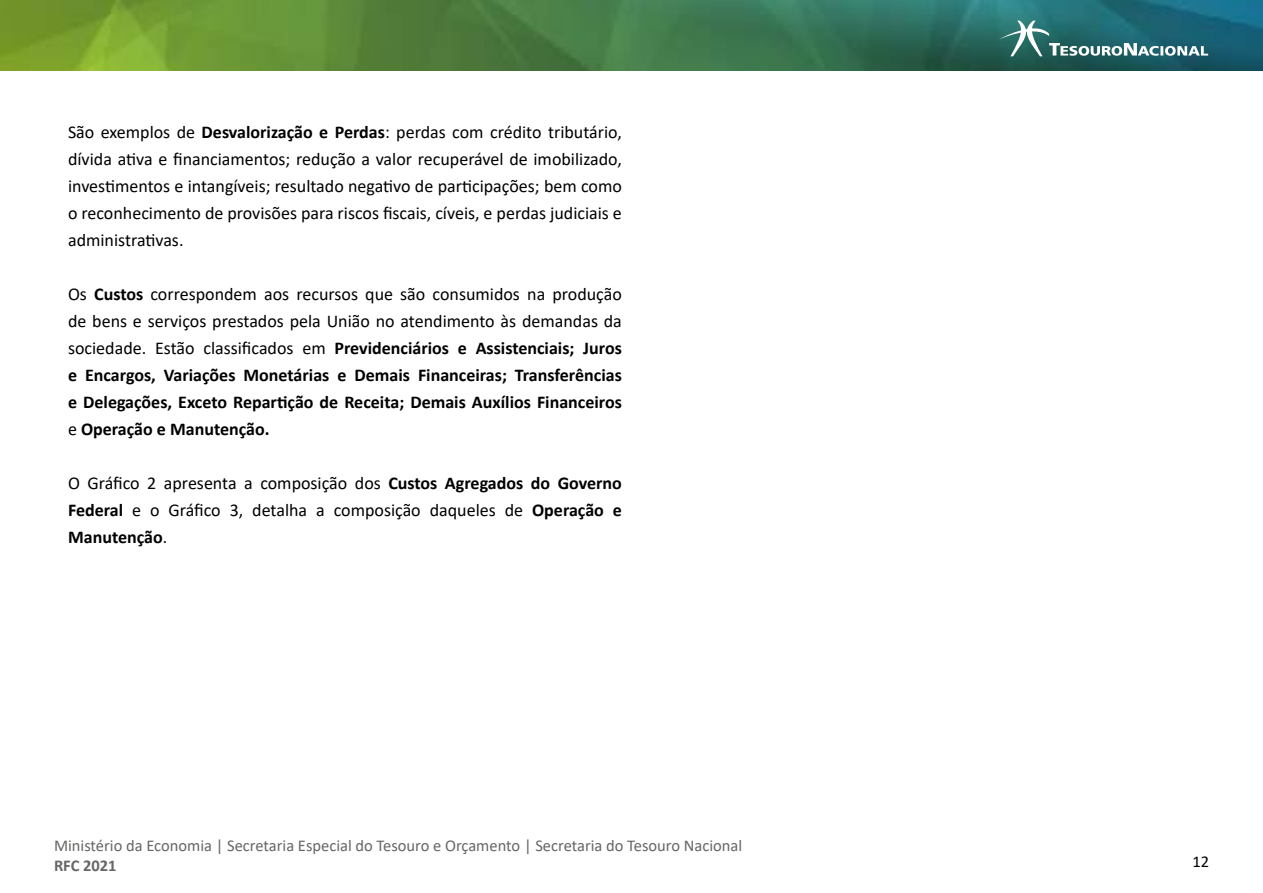
<style>
.page{position:relative;width:1263px;height:893px;background:#fff}
.page>*{position:absolute;margin:0;border:0;box-sizing:border-box;transform-origin:0 0}
.t1{font:18px/27px "Calibri";color:#000;text-align:justify}
.t2{font:700 18px/27px "Calibri";color:#000;text-align:justify}
.t3{font:16.5px "Calibri";color:#666665}
.t4{font:700 16.5px "Calibri";color:#666665}
.t5{font:16.5px "Calibri";color:#000}
.s1{font-weight:700}
.s2{font-weight:400}
</style>
<div class="page">
<img style="left:0;top:0;width:1263px;height:70px">
<svg style="left:999px;top:19px;width:209px;height:37px;background:#437e84"></svg>
<p class="t1" style="left:68px;top:118px;width:555px">São exemplos de <span class="s1">Desvalorização e Perdas</span>: perdas com crédito tributário, dívida ativa e financiamentos; redução a valor recuperável de imobilizado, investimentos e intangíveis; resultado negativo de participações; bem como o reconhecimento de provisões para riscos fiscais, cíveis, e perdas judiciais e administrativas.</p>
<p class="t2" style="left:68px;top:280px;width:555px"><span class="s2">Os</span> Custos <span class="s2">correspondem aos recursos que são consumidos na produção de bens e serviços prestados pela União no atendimento às demandas da sociedade. Estão classificados em</span> Previdenciários e Assistenciais; Juros e Encargos, Variações Monetárias e Demais Financeiras; Transferências e Delegações, Exceto Repartição de Receita; Demais Auxílios Financeiros <span class="s2">e</span> Operação e Manutenção.</p>
<p class="t1" style="left:68px;top:469px;width:555px">O Gráfico 2 apresenta a composição dos <span class="s1">Custos Agregados do Governo Federal</span> e o Gráfico 3, detalha a composição daqueles de <span class="s1">Operação e Manutenção</span>.</p>
<p class="t3" style="left:54px;top:834px;width:690px">Ministério da Economia | Secretaria Especial do Tesouro e Orçamento | Secretaria do Tesouro Nacional</p>
<p class="t4" style="left:54px;top:854px;width:64px">RFC 2021</p>
<p class="t5" style="left:1192px;top:850px;width:18px">12</p>
</div>
